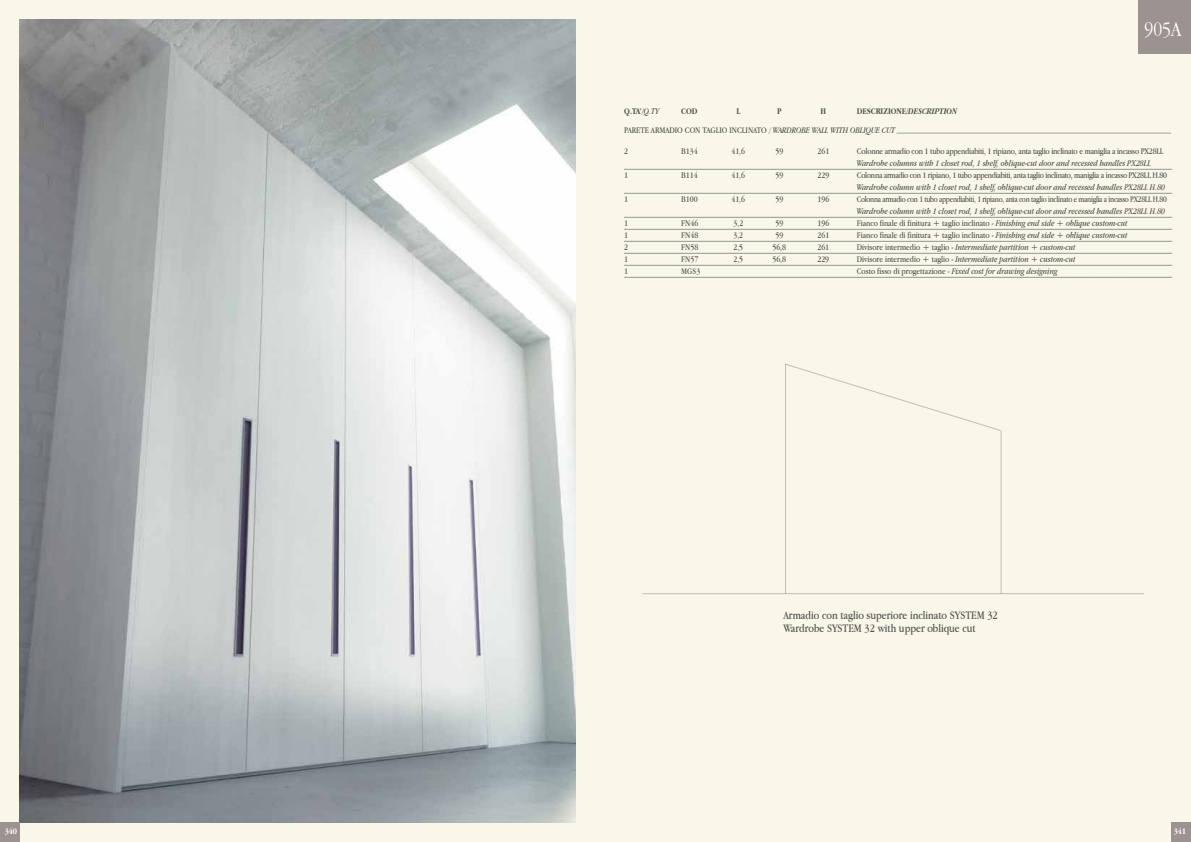
<style>
.page{position:relative;width:1191px;height:842px;background:#f9f7e9}
.page>*{position:absolute;margin:0;border:0;box-sizing:border-box;transform-origin:0 0}
.t1{font:300 22px "Apple Garamond";color:#fff}
.t2{font:12px "Apple Garamond";color:#4f4f4a}
.t3{font:italic 9px "Apple Garamond";color:#4f4f4a}
.t4{font:9px "Apple Garamond";letter-spacing:-.02em;color:#4f4f4a}
.t5{font:9px "Apple Garamond";color:#4f4f4a}
.t6{font:9px "Apple Garamond";letter-spacing:-.02em;color:#4f4f4a;scale:.95 1}
.t7{font:700 9px "Apple Garamond";color:#4f4f4a}
.t8{font:italic 700 9px "Apple Garamond";color:#4f4f4a}
.t9{font:700 9px "Apple Garamond";letter-spacing:-.025em;color:#fff}
.s1{font-weight:400;font-style:italic}
.s2{font-style:normal}
.s3{font-style:italic}
</style>
<div class="page">
<hr style="left:785px;top:364px;width:1px;height:230px;background:#c7c7c4">
<div style="left:784px;top:363px;width:217px;height:68px;background:#f9f7e9"></div>
<hr style="left:1000px;top:431px;width:1px;height:163px;background:#c7c7c4">
<hr style="left:642px;top:593px;width:502px;height:1px;background:#c7c7c4">
<img style="left:20px;top:20px;width:555px;height:802px">
<hr style="left:896px;top:133px;width:275px;height:1px;background:#a4a5a0">
<svg style="left:624px;top:169px;width:548px;height:1px"></svg>
<svg style="left:624px;top:193px;width:548px;height:1px"></svg>
<svg style="left:624px;top:217px;width:548px;height:1px"></svg>
<svg style="left:624px;top:229px;width:548px;height:1px"></svg>
<svg style="left:624px;top:241px;width:548px;height:1px"></svg>
<svg style="left:624px;top:253px;width:548px;height:1px"></svg>
<svg style="left:624px;top:265px;width:548px;height:1px"></svg>
<svg style="left:624px;top:277px;width:548px;height:1px"></svg>
<div style="left:1138px;top:0;width:53px;height:54px;background:#9c9391"></div>
<div style="left:1171px;top:822px;width:20px;height:20px;background:#9c9391"></div>
<div style="left:0;top:822px;width:20px;height:20px;background:#9c9391"></div>
<h1 class="t1" style="left:1144px;top:16px;width:38px">905A</h1>
<p class="t7" style="left:624px;top:106px;width:37px">Q.TA’/<span class="s1">Q.TY</span></p>
<p class="t7" style="left:681px;top:106px;width:17px">COD</p>
<p class="t7" style="left:736px;top:106px;width:5px">L</p>
<p class="t7" style="left:777px;top:106px;width:6px">P</p>
<p class="t7" style="left:820px;top:106px;width:7px">H</p>
<p class="t7" style="left:857px;top:106px;width:11px">DESCRIZIONE</p>
<p class="t8" style="left:906px;top:106px;width:52px"><span class="s2">/</span>DESCRIPTION</p>
<p class="t5" style="left:624px;top:125px;width:272px">PARETE ARMADIO CON TAGLIO INCLINATO / <span class="s3">WARDROBE WALL WITH OBLIQUE CUT</span></p>
<p class="t4" style="left:624px;top:146px;width:5px">2</p>
<p class="t4" style="left:681px;top:146px;width:18px">B134</p>
<p class="t4" style="left:731px;top:146px;width:15px">41,6</p>
<p class="t4" style="left:775px;top:146px;width:9px">59</p>
<p class="t4" style="left:817px;top:146px;width:13px">261</p>
<p class="t4" style="left:857px;top:146px;width:308px">Colonne armadio con 1 tubo appendiabiti, 1 ripiano, anta taglio inclinato e maniglia a incasso PX28LL</p>
<p class="t3" style="left:857px;top:158px;width:295px">Wardrobe columns with 1 closet rod, 1 shelf, oblique-cut door and recessed handles PX28LL</p>
<p class="t4" style="left:624px;top:170px;width:5px">1</p>
<p class="t4" style="left:681px;top:170px;width:18px">B114</p>
<p class="t4" style="left:731px;top:170px;width:15px">41,6</p>
<p class="t4" style="left:775px;top:170px;width:9px">59</p>
<p class="t4" style="left:817px;top:170px;width:13px">229</p>
<p class="t4" style="left:857px;top:170px;width:312px">Colonna armadio con 1 ripiano, 1 tubo appendiabiti, anta taglio inclinato, maniglia a incasso PX28LL H.80</p>
<p class="t3" style="left:857px;top:182px;width:310px">Wardrobe column with 1 closet rod, 1 shelf, oblique-cut door and recessed handles PX28LL H.80</p>
<p class="t4" style="left:624px;top:194px;width:5px">1</p>
<p class="t4" style="left:681px;top:194px;width:18px">B100</p>
<p class="t4" style="left:731px;top:194px;width:15px">41,6</p>
<p class="t4" style="left:775px;top:194px;width:9px">59</p>
<p class="t4" style="left:817px;top:194px;width:13px">196</p>
<p class="t6" style="left:857px;top:194px;width:328px">Colonna armadio con 1 tubo appendiabiti, 1 ripiano, anta con taglio inclinato e maniglia a incasso PX28LL H.80</p>
<p class="t3" style="left:857px;top:206px;width:310px">Wardrobe column with 1 closet rod, 1 shelf, oblique-cut door and recessed handles PX28LL H.80</p>
<p class="t4" style="left:624px;top:218px;width:5px">1</p>
<p class="t4" style="left:681px;top:218px;width:18px">FN46</p>
<p class="t4" style="left:733px;top:218px;width:11px">3,2</p>
<p class="t4" style="left:775px;top:218px;width:9px">59</p>
<p class="t4" style="left:817px;top:218px;width:13px">196</p>
<p class="t5" style="left:857px;top:218px;width:272px">Fianco finale di finitura + taglio inclinato - <span class="s3">Finishing end side + oblique custom-cut</span></p>
<p class="t4" style="left:624px;top:230px;width:5px">1</p>
<p class="t4" style="left:681px;top:230px;width:18px">FN48</p>
<p class="t4" style="left:733px;top:230px;width:11px">3,2</p>
<p class="t4" style="left:775px;top:230px;width:9px">59</p>
<p class="t4" style="left:817px;top:230px;width:13px">261</p>
<p class="t5" style="left:857px;top:230px;width:272px">Fianco finale di finitura + taglio inclinato - <span class="s3">Finishing end side + oblique custom-cut</span></p>
<p class="t4" style="left:624px;top:242px;width:5px">2</p>
<p class="t4" style="left:681px;top:242px;width:18px">FN58</p>
<p class="t4" style="left:733px;top:242px;width:11px">2,5</p>
<p class="t4" style="left:772px;top:242px;width:15px">56,8</p>
<p class="t4" style="left:817px;top:242px;width:13px">261</p>
<p class="t3" style="left:856px;top:242px;width:220px"><span class="s2">Divisore intermedio + taglio -</span> Intermediate partition + custom-cut</p>
<p class="t4" style="left:624px;top:254px;width:5px">1</p>
<p class="t4" style="left:681px;top:254px;width:18px">FN57</p>
<p class="t4" style="left:733px;top:254px;width:11px">2,5</p>
<p class="t4" style="left:772px;top:254px;width:15px">56,8</p>
<p class="t4" style="left:817px;top:254px;width:13px">229</p>
<p class="t3" style="left:856px;top:254px;width:220px"><span class="s2">Divisore intermedio + taglio -</span> Intermediate partition + custom-cut</p>
<p class="t4" style="left:624px;top:266px;width:5px">1</p>
<p class="t4" style="left:681px;top:266px;width:21px">MGS3</p>
<p class="t3" style="left:856px;top:266px;width:202px"><span class="s2">Costo fisso di progettazione -</span> Fixed cost for drawing designing</p>
<h2 class="t2" style="left:783px;top:607px;width:174px">Armadio con taglio superiore inclinato system</h2>
<h2 class="t2" style="left:987px;top:607px;width:12px">32</h2>
<h2 class="t2" style="left:783px;top:620px;width:194px">Wardrobe SYSTEM 32 with upper oblique cut</h2>
<p class="t9" style="left:5px;top:826px;width:14px">340</p>
<p class="t9" style="left:1173px;top:826px;width:14px">341</p>
</div>
